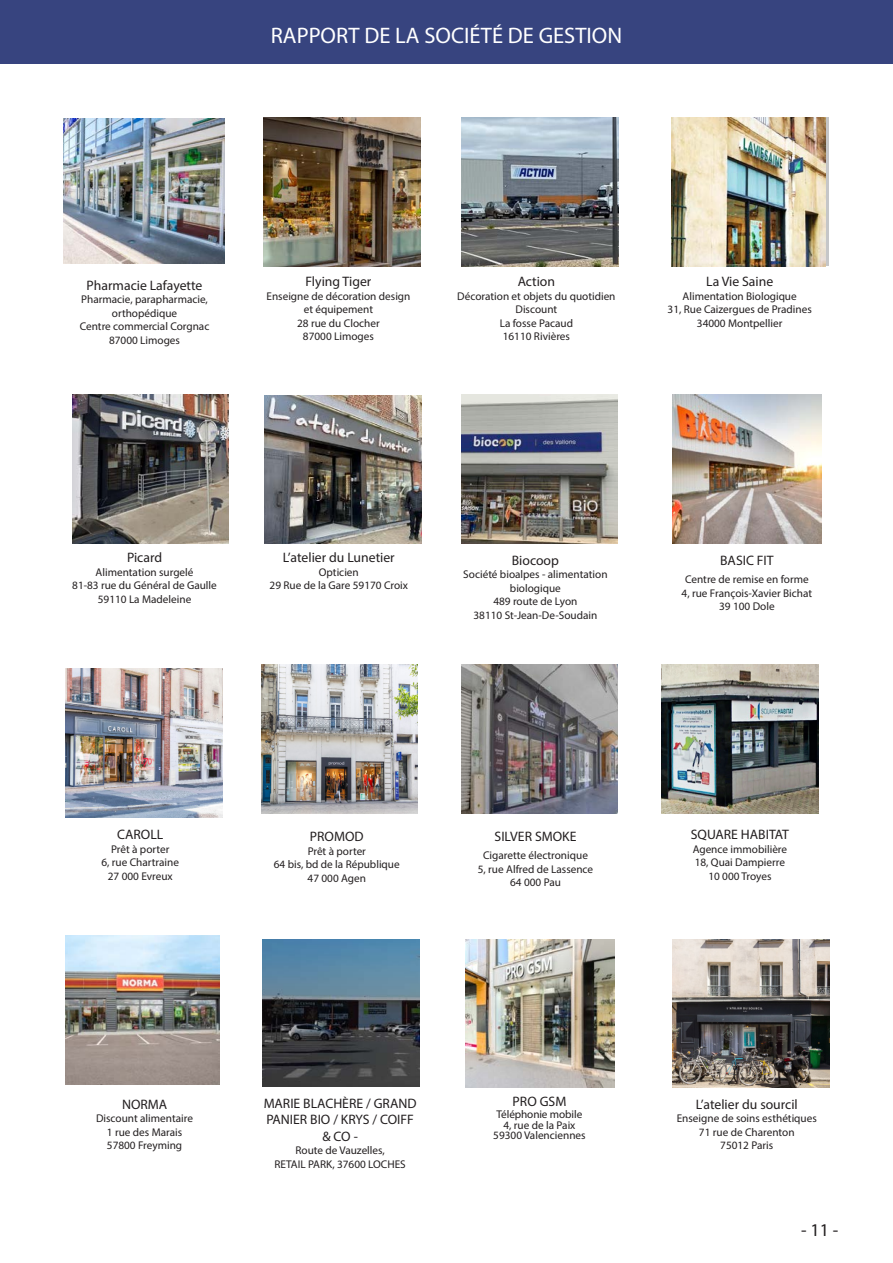
<style>
.page{position:relative;width:893px;height:1263px;background:#fff}
.page>*{position:absolute;margin:0;border:0;box-sizing:border-box;transform-origin:0 0}
.t1{font:22.5px "Myriad Pro";color:#fff}
.t2{font:18px "Myriad Pro";color:#231f20}
.t3{font:13.65px/16.5px "Myriad Pro";color:#231f20;text-align:center}
.t4{font:11.25px/13.5px "Myriad Pro";color:#231f20;text-align:center}
</style>
<div class="page">
<div style="left:0;top:1px;width:893px;height:63px;background:#37447f"></div>
<img style="left:673px;top:939px;width:156px;height:149px">
<img style="left:461px;top:395px;width:157px;height:148px">
<img style="left:673px;top:395px;width:148px;height:148px">
<img style="left:466px;top:939px;width:149px;height:149px">
<img style="left:66px;top:668px;width:157px;height:149px">
<img style="left:261px;top:665px;width:157px;height:148px">
<img style="left:461px;top:665px;width:157px;height:148px">
<img style="left:662px;top:665px;width:156px;height:148px">
<img style="left:66px;top:935px;width:154px;height:149px">
<img style="left:264px;top:118px;width:157px;height:148px">
<img style="left:461px;top:118px;width:157px;height:148px">
<img style="left:672px;top:118px;width:153px;height:148px">
<img style="left:72px;top:395px;width:157px;height:148px">
<img style="left:265px;top:396px;width:156px;height:147px">
<img style="left:262px;top:939px;width:157px;height:147px">
<img style="left:64px;top:118px;width:160px;height:146px">
<p class="t1" style="left:271px;top:22px;width:353px">RAPPORT DE LA SOCIÉTÉ DE GESTION</p>
<p class="t3" style="left:87px;top:277px;width:117px">Pharmacie Lafayette</p>
<p class="t4" style="left:81px;top:293px;width:128px">Pharmacie, parapharmacie, orthopédique</p>
<p class="t4" style="left:80px;top:320px;width:131px">Centre commercial Corgnac</p>
<p class="t4" style="left:109px;top:333px;width:72px">87000 Limoges</p>
<p class="t3" style="left:305px;top:273px;width:67px">Flying Tiger</p>
<p class="t4" style="left:266px;top:289px;width:145px">Enseigne de décoration design et équipement</p>
<p class="t4" style="left:297px;top:316px;width:84px">28 rue du Clocher</p>
<p class="t4" style="left:303px;top:329px;width:72px">87000 Limoges</p>
<p class="t3" style="left:518px;top:273px;width:39px">Action</p>
<p class="t4" style="left:457px;top:289px;width:160px">Décoration et objets du quotidien<br>Discount</p>
<p class="t4" style="left:500px;top:316px;width:75px">La fosse Pacaud</p>
<p class="t4" style="left:503px;top:329px;width:69px">16110 Rivières</p>
<p class="t3" style="left:706px;top:273px;width:69px">La Vie Saine</p>
<p class="t4" style="left:683px;top:289px;width:116px">Alimentation Biologique</p>
<p class="t4" style="left:668px;top:302px;width:146px">31, Rue Caizergues de Pradines</p>
<p class="t4" style="left:697px;top:316px;width:87px">34000 Montpellier</p>
<p class="t3" style="left:127px;top:549px;width:37px">Picard</p>
<p class="t4" style="left:96px;top:565px;width:99px">Alimentation surgelé</p>
<p class="t4" style="left:72px;top:578px;width:146px">81-83 rue du Général de Gaulle<br>59110 La Madeleine</p>
<p class="t3" style="left:283px;top:549px;width:113px">L’atelier du Lunetier</p>
<p class="t4" style="left:319px;top:565px;width:41px">Opticien</p>
<p class="t4" style="left:270px;top:579px;width:140px">29 Rue de la Gare 59170 Croix</p>
<p class="t3" style="left:512px;top:552px;width:49px">Biocoop</p>
<p class="t4" style="left:463px;top:568px;width:146px">Société bioalpes - alimentation biologique</p>
<p class="t4" style="left:493px;top:595px;width:86px">489 route de Lyon</p>
<p class="t4" style="left:473px;top:608px;width:125px">38110 St-Jean-De-Soudain</p>
<p class="t3" style="left:720px;top:552px;width:55px">BASIC FIT</p>
<p class="t4" style="left:685px;top:573px;width:125px">Centre de remise en forme</p>
<p class="t4" style="left:682px;top:586px;width:132px">4, rue François-Xavier Bichat</p>
<p class="t4" style="left:719px;top:600px;width:57px">39 100 Dole</p>
<p class="t3" style="left:117px;top:826px;width:48px">CAROLL</p>
<p class="t4" style="left:111px;top:842px;width:60px">Prêt à porter</p>
<p class="t4" style="left:101px;top:855px;width:79px">6, rue Chartraine</p>
<p class="t4" style="left:108px;top:869px;width:66px">27 000 Evreux</p>
<p class="t3" style="left:310px;top:828px;width:55px">PROMOD</p>
<p class="t4" style="left:308px;top:844px;width:60px">Prêt à porter</p>
<p class="t4" style="left:274px;top:858px;width:127px">64 bis, bd de la République</p>
<p class="t4" style="left:308px;top:871px;width:60px">47 000 Agen</p>
<p class="t3" style="left:495px;top:828px;width:83px">SILVER SMOKE</p>
<p class="t4" style="left:483px;top:849px;width:106px">Cigarette électronique</p>
<p class="t4" style="left:478px;top:862px;width:117px">5, rue Alfred de Lassence</p>
<p class="t4" style="left:510px;top:876px;width:52px">64 000 Pau</p>
<p class="t3" style="left:122px;top:1096px;width:47px">NORMA</p>
<p class="t4" style="left:96px;top:1112px;width:98px">Discount alimentaire</p>
<p class="t4" style="left:107px;top:1125px;width:77px">1 rue des Marais</p>
<p class="t4" style="left:107px;top:1139px;width:77px">57800 Freyming</p>
<p class="t3" style="left:264px;top:1094px;width:154px">MARIE BLACHÈRE / GRAND<br>PANIER BIO / KRYS / COIFF &amp; CO -</p>
<p class="t4" style="left:295px;top:1143px;width:91px">Route de Vauzelles,</p>
<p class="t4" style="left:274px;top:1157px;width:133px">RETAIL PARK, 37600 LOCHES</p>
<p class="t3" style="left:513px;top:1093px;width:55px">PRO GSM</p>
<p class="t4" style="left:497px;top:1107px;width:87px">Téléphonie mobile</p>
<p class="t4" style="left:503px;top:1118px;width:74px">4, rue de la Paix</p>
<p class="t4" style="left:493px;top:1128px;width:94px">59300 Valenciennes</p>
<p class="t3" style="left:691px;top:826px;width:100px">SQUARE HABITAT</p>
<p class="t4" style="left:693px;top:842px;width:96px">Agence immobilière</p>
<p class="t4" style="left:695px;top:855px;width:92px">18, Quai Dampierre</p>
<p class="t4" style="left:708px;top:869px;width:65px">10 000 Troyes</p>
<p class="t3" style="left:696px;top:1095px;width:103px">L’atelier du sourcil</p>
<p class="t4" style="left:677px;top:1111px;width:142px">Enseigne de soins esthétiques</p>
<p class="t4" style="left:699px;top:1125px;width:97px">71 rue de Charenton</p>
<p class="t4" style="left:720px;top:1138px;width:55px">75012 Paris</p>
<h2 class="t2" style="left:801px;top:1218px;width:39px">- 11 -</h2>
</div>
